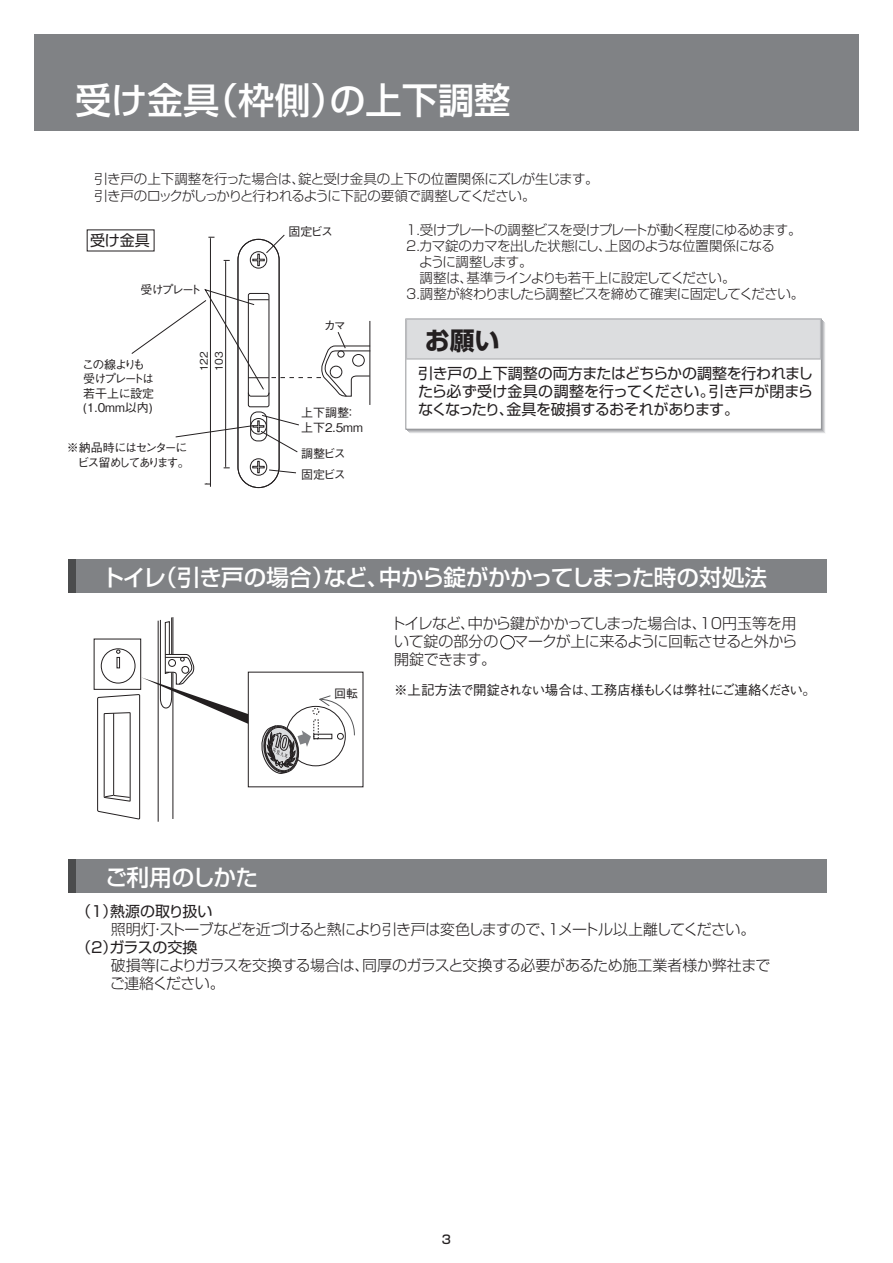
<style>
.page{position:relative;width:893px;height:1263px;background:#fff}
.page>*{position:absolute;margin:0;border:0;box-sizing:border-box;transform-origin:0 0}
.t1{font:500 36.15px "Shin Go Pr 5";color:#fff}
.t2{font:700 24.9px "Shin Go Pr 5";color:#231f20}
.t3{font:500 22.65px "Shin Go Pr 5";letter-spacing:-.025em;color:#fff}
.t4{font:500 22.65px "Shin Go Pr 5";letter-spacing:-.045em;color:#fff}
.t5{font:300 15px/18px "Shin Go Pr 5";letter-spacing:-.035em;color:#231f20;text-align:justify}
.t6{font:15px/18px "Shin Go Pr 5";letter-spacing:-.01em;color:#231f20;text-align:justify}
.t7{font:300 13.5px/16.2px "Shin Go Pr 5";letter-spacing:-.035em;color:#231f20}
.t8{font:500 13.5px "Gothic BBB Pr 5";letter-spacing:-.07em;color:#231f20}
.t9{font:500 12px/14.4px "Gothic BBB Pr 5";letter-spacing:-.07em;color:#231f20}
.t10{font:500 12px/14.4px "Gothic BBB Pr 5";letter-spacing:-.155em;color:#231f20}
.t11{font:500 12px "Gothic BBB Pr 5";letter-spacing:-.115em;color:#231f20}
.t12{font:500 12px/14.4px "Gothic BBB Pr 5";color:#231f20}
.t13{font:500 12px "Shin Go Pr 5";color:#231f20}
.t14{font:500 10.5px/15.1px "Gothic BBB Pr 5";color:#231f20}
</style>
<div class="page">
<svg style="left:261px;top:723px;width:50px;height:51px"></svg>
<svg style="left:318px;top:695px;width:37px;height:41px"></svg>
<hr style="left:171px;top:617px;width:1px;height:37px;background:#231f20">
<hr style="left:158px;top:621px;width:1px;height:201px;background:#231f20">
<hr style="left:173px;top:617px;width:1px;height:37px;background:#231f20">
<svg style="left:97px;top:619px;width:151px;height:201px"></svg>
<div style="left:313px;top:708px;width:6px;height:7px;border:1px dashed #231f20;border-radius:50%"></div>
<div style="left:313px;top:734px;width:19px;height:5px;border:1px solid #231f20"></div>
<div style="left:337px;top:733px;width:7px;height:7px;border:1px solid #231f20;border-radius:50%"></div>
<div style="left:250px;top:251px;width:17px;height:17px;border:1px solid #231f20;border-radius:50%"></div>
<div style="left:250px;top:458px;width:17px;height:18px;border:1px solid #231f20;border-radius:50%"></div>
<svg style="left:252px;top:234px;width:33px;height:32px"></svg>
<svg style="left:252px;top:460px;width:44px;height:14px"></svg>
<div style="left:248px;top:293px;width:21px;height:114px;border:1px solid #231f20;border-radius:2px"></div>
<div style="left:250px;top:412px;width:17px;height:29px;border:1px solid #231f20;border-radius:7px"></div>
<hr style="left:225px;top:261px;width:1px;height:206px;background:#231f20">
<hr style="left:210px;top:238px;width:1px;height:249px;background:#231f20">
<svg style="left:175px;top:414px;width:124px;height:39px"></svg>
<svg style="left:131px;top:288px;width:240px;height:109px"></svg>
<hr style="left:369px;top:321px;width:1px;height:84px;background:#231f20">
<div style="left:238px;top:239px;width:41px;height:249px;border:1px solid #231f20;border-radius:21px"></div>
<div style="left:500px;top:635px;width:15px;height:14px;border:1px solid #231f20;border-radius:50%"></div>
<div style="left:34px;top:34px;width:825px;height:97px;background:#808285"></div>
<div style="left:68px;top:559px;width:758px;height:34px;background:#808285"></div>
<div style="left:68px;top:559px;width:7px;height:34px;background:#4b4c4d"></div>
<div style="left:406px;top:318px;width:415px;height:42px;background:#dcdddf;border:2px solid #bcbdc0"></div>
<div style="left:68px;top:859px;width:758px;height:34px;background:#808285"></div>
<div style="left:68px;top:859px;width:7px;height:34px;background:#4b4c4d"></div>
<h1 class="t1" style="left:75px;top:70px;width:437px">受け金具（枠側）の上下調整</h1>
<p class="t7" style="left:94px;top:170px;width:506px">引き戸の上下調整を行った場合は、錠と受け金具の上下の位置関係にズレが生じます。引き戸のロックがしっかりと行われるように下記の要領で調整してください。</p>
<p class="t6" style="left:90px;top:230px;width:61px">受け金具</p>
<p class="t11" style="left:140px;top:280px;width:62px">受けプレート</p>
<p class="t9" style="left:82px;top:356px;width:74px">この線よりも受けプレートは若干上に設定(1.0mm以内)</p>
<p class="t10" style="left:67px;top:439px;width:124px">※納品時にはセンターに　ビス留めしてあります。</p>
<p class="t14" style="left:195px;top:371px;width:21px;rotate:-90deg">122<br>103</p>
<p class="t11" style="left:288px;top:222px;width:46px">固定ビス</p>
<p class="t11" style="left:324px;top:316px;width:24px">カマ</p>
<p class="t12" style="left:301px;top:404px;width:63px">上下調整：上下2.5mm</p>
<p class="t11" style="left:301px;top:444px;width:46px">調整ビス</p>
<p class="t11" style="left:301px;top:465px;width:46px">固定ビス</p>
<p class="t7" style="left:406px;top:220px;width:400px">1.受けプレートの調整ビスを受けプレートが動く程度にゆるめます。<br>2.カマ錠のカマを出した状態にし、上図のような位置関係になる<br>　ように調整します。<br>　調整は、基準ラインよりも若干上に設定してください。<br>3.調整が終わりましたら調整ビスを締めて確実に固定してください。</p>
<h2 class="t2" style="left:425px;top:320px;width:76px">お願い</h2>
<p class="t6" style="left:418px;top:363px;width:397px">引き戸の上下調整の両方またはどちらかの調整を行われましたら必ず受け金具の調整を行ってください。引き戸が閉まらなくなったり、金具を破損するおそれがあります。</p>
<h3 class="t3" style="left:102px;top:559px;width:667px">トイレ（引き戸の場合）など、中から錠がかかってしまった時の対処法</h3>
<h3 class="t4" style="left:105px;top:858px;width:154px">ご利用のしかた</h3>
<p class="t11" style="left:334px;top:684px;width:25px">回転</p>
<p class="t5" style="left:391px;top:613px;width:408px">トイレなど、中から鍵がかかってしまった場合は、10円玉等を用いて錠の部分の　マークが上に来るように回転させると外から開錠できます。</p>
<p class="t8" style="left:394px;top:679px;width:423px">※上記方法で開錠されない場合は、工務店様もしくは弊社にご連絡ください。</p>
<p class="t6" style="left:76px;top:901px;width:138px">（1）熱源の取り扱い</p>
<p class="t5" style="left:111px;top:919px;width:646px">照明灯・ストーブなどを近づけると熱により引き戸は変色しますので、1メートル以上離してください。</p>
<p class="t6" style="left:76px;top:937px;width:123px">（2）ガラスの交換</p>
<p class="t5" style="left:110px;top:955px;width:662px">破損等によりガラスを交換する場合は、同厚のガラスと交換する必要があるため施工業者様か弊社までご連絡ください。</p>
<p class="t13" style="left:442px;top:1229px;width:11px">3</p>
</div>
